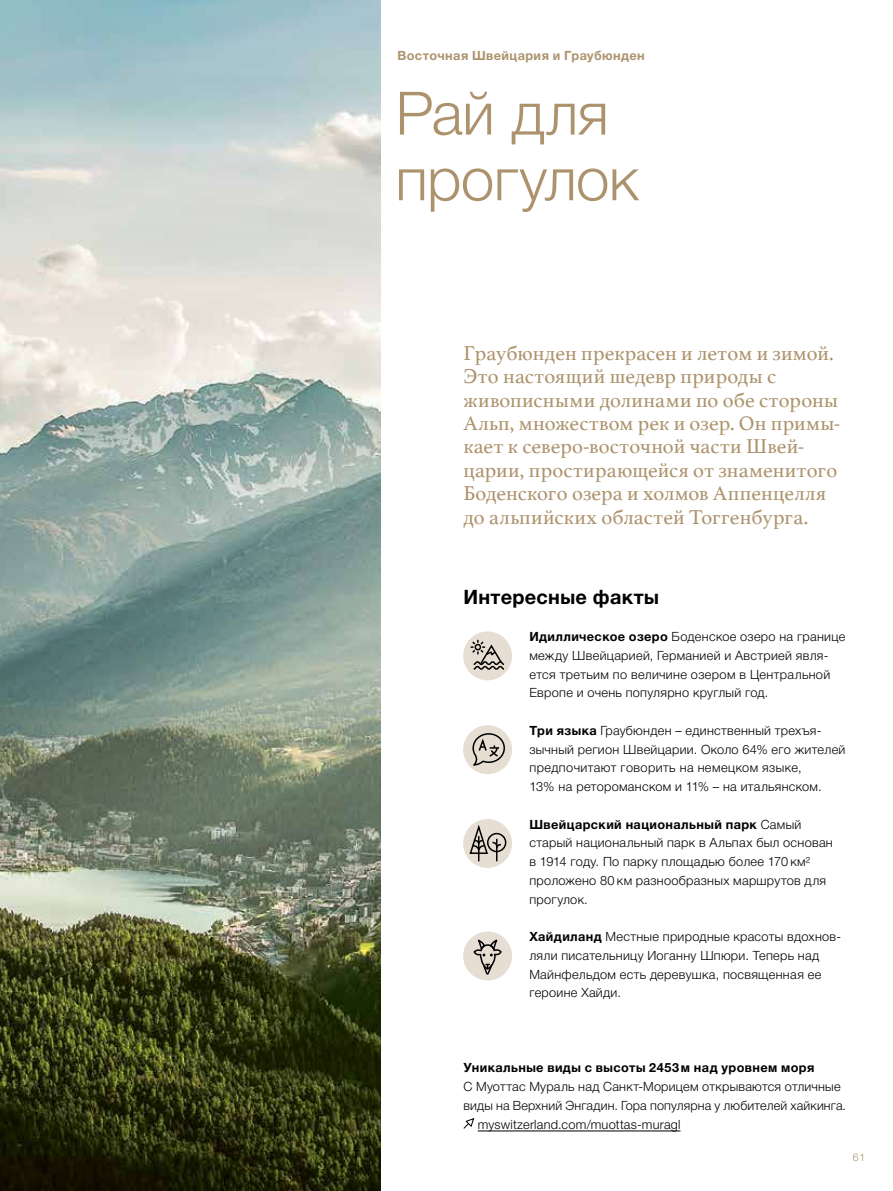
<style>
.page{position:relative;width:893px;height:1191px;background:#fff}
.page>*{position:absolute;margin:0;border:0;box-sizing:border-box;transform-origin:0 0}
.t1{font:300 60px/65.7px "Helvetica Neue LTCYR";letter-spacing:-.01em;color:#ad936d}
.t2{font:21px/23.4px "Athelas";letter-spacing:.01em;color:#ad936d}
.t3{font:700 19.8px "Helvetica Neue LTCYR";letter-spacing:.015em;color:#000}
.t4{font:300 12.75px/18.8px "Helvetica Neue LTCYR";letter-spacing:.025em;color:#000}
.t5{font:700 12.75px "Helvetica Neue LTCYR";letter-spacing:.03em;color:#000}
.t6{font:300 12.75px "Helvetica Neue LT Std";letter-spacing:.02em;color:#000}
.t7{font:700 12.75px "Helvetica Neue LTCYR";letter-spacing:.03em;color:#ad936d}
.t8{font:300 10.5px "Helvetica Neue LT Std";color:#ad936d}
.s1{font-weight:700}
.s2{font-family:"Helvetica Neue LT Std"}
</style>
<div class="page">
<img style="left:0;top:0;width:381px;height:1191px">
<hr style="left:478px;top:1130px;width:202px;height:1px;background:#000">
<svg style="left:463px;top:1118px;width:12px;height:11px"></svg>
<div style="left:463px;top:931px;width:49px;height:49px;background:#e6ded3;border-radius:50%"></div>
<svg style="left:473px;top:939px;width:29px;height:35px"></svg>
<div style="left:463px;top:819px;width:49px;height:49px;background:#e6ded3;border-radius:50%"></div>
<div style="left:487px;top:833px;width:19px;height:19px;border:1px solid #000;border-radius:50%"></div>
<svg style="left:468px;top:822px;width:34px;height:39px"></svg>
<div style="left:463px;top:725px;width:49px;height:49px;background:#e6ded3;border-radius:50%"></div>
<svg style="left:472px;top:733px;width:34px;height:36px"></svg>
<div style="left:463px;top:631px;width:49px;height:49px;background:#e6ded3;border-radius:50%"></div>
<svg style="left:471px;top:640px;width:34px;height:30px"></svg>
<p class="t7" style="left:398px;top:48px;width:249px">Восточная Швейцария и Граубюнден</p>
<h1 class="t1" style="left:395px;top:81px;width:245px">Рай для прогулок</h1>
<p class="t2" style="left:463px;top:340px;width:379px">Граубюнден прекрасен и летом и зимой.<br>Это настоящий шедевр природы с живописными долинами по обе стороны Альп, множеством рек и озер. Он примы&shy;кает к северо-восточной части Швей&shy;царии, простирающейся от знаменитого Боденского озера и холмов Аппенцелля до альпийских областей Тоггенбурга.</p>
<h3 class="t3" style="left:463px;top:585px;width:197px">Интересные факты</h3>
<p class="t4" style="left:529px;top:627px;width:317px"><span class="s1">Идиллическое озеро</span> Боденское озеро на границе между Швейцарией, Германией и Австрией явля&shy;ется третьим по величине озером в Центральной Европе и очень популярно круглый год.</p>
<p class="t4" style="left:529px;top:721px;width:318px"><span class="s1">Три языка</span> Граубюнден – единственный трехъя&shy;зычный регион Швейцарии. Около 64% его жителей предпочитают говорить на немецком языке,<br>13% на ретороманском и 11% – на итальянском.</p>
<p class="t4" style="left:529px;top:815px;width:305px"><span class="s1">Швейцарский национальный парк</span> Самый старый национальный парк в Альпах был основан в 1914 году. По парку площадью более 170 км<span class="s2">² </span>проложено 80 км разнообразных маршрутов для прогулок.</p>
<p class="t4" style="left:529px;top:927px;width:313px"><span class="s1">Хайдиланд</span> Местные природные красоты вдохнов&shy;ляли писательницу Иоганну Шпюри. Теперь над Майнфельдом есть деревушка, посвященная ее героине Хайди.</p>
<p class="t5" style="left:463px;top:1061px;width:352px">Уникальные виды с высоты 2453 м над уровнем моря</p>
<p class="t4" style="left:463px;top:1077px;width:384px">С Муоттас Мураль над Санкт-Морицем открываются отличные виды на Верхний Энгадин. Гора популярна у любителей хайкинга.</p>
<p class="t6" style="left:478px;top:1116px;width:204px">myswitzerland.com/muottas-muragl</p>
<p class="t8" style="left:853px;top:1151px;width:14px">61</p>
</div>
